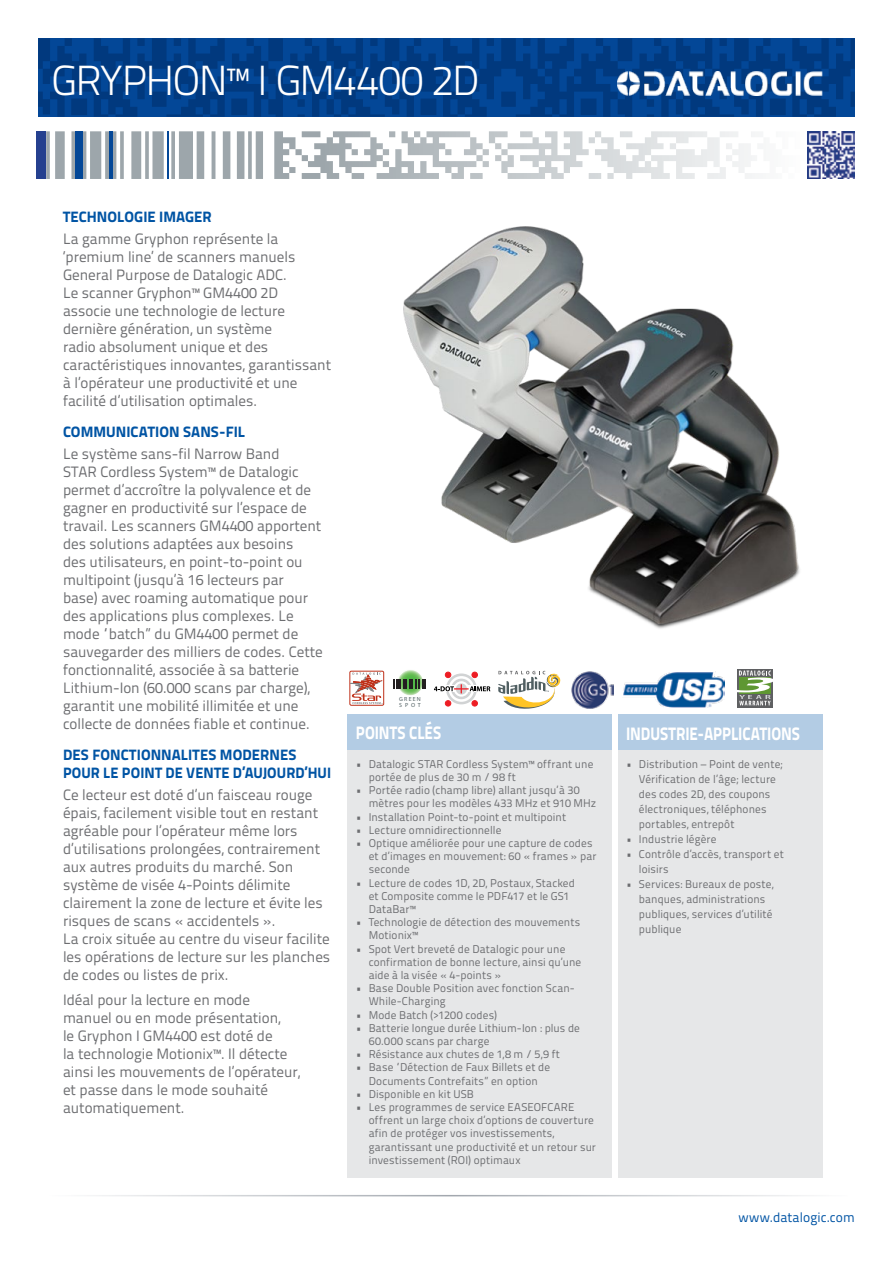
<style>
.page{position:relative;width:893px;height:1263px;background:#fff}
.page>*{position:absolute;margin:0;border:0;box-sizing:border-box;transform-origin:0 0}
.t1{font:300 42px "Titillium Text 22 L";letter-spacing:-.035em;color:#fff}
.t2{font:800 18px "Titillium Text 22 L";letter-spacing:-.005em;color:#fff;scale:.85 1}
.t3{font:15px/18px "Titillium Text 22 L";color:#6d6e71}
.t4{font:800 15px/18px "Titillium Text 22 L";letter-spacing:.005em;color:#0054a4}
.t5{font:13.5px "Titillium Text 22 L";letter-spacing:.005em;color:#0054a4}
.t6{font:11.25px/13.2px "Titillium Text 22 L";letter-spacing:.01em;color:#6d6e71}
.t7{font:900 6px/6px "Myriad Pro";letter-spacing:.2em;color:#505f62}
</style>
<div class="page">
<svg style="left:38px;top:38px;width:817px;height:79px;background:#023f89"></svg>
<svg style="left:302px;top:131px;width:453px;height:48px"></svg>
<hr style="left:167px;top:131px;width:2px;height:48px;background:#034797">
<div style="left:75px;top:131px;width:7px;height:48px;background:#034797"></div>
<hr style="left:109px;top:131px;width:4px;height:48px;background:#034797">
<div style="left:37px;top:131px;width:9px;height:48px;background:#25408f"></div>
<hr style="left:45px;top:1195px;width:803px;height:1px;background:#9da3aa">
<div style="left:348px;top:714px;width:264px;height:36px;background:#b3cce4"></div>
<div style="left:618px;top:714px;width:204px;height:36px;background:#b3cce4"></div>
<div style="left:348px;top:750px;width:264px;height:428px;background:#e6e7e8"></div>
<div style="left:618px;top:750px;width:204px;height:428px;background:#e6e7e8"></div>
<img style="left:618px;top:72px;width:204px;height:23px">
<img style="left:807px;top:131px;width:48px;height:48px">
<svg style="left:498px;top:671px;width:63px;height:38px"></svg>
<img style="left:571px;top:671px;width:42px;height:38px">
<svg style="left:397px;top:669px;width:26px;height:26px"></svg>
<svg style="left:394px;top:679px;width:7px;height:10px"></svg>
<hr style="left:403px;top:679px;width:4px;height:10px;background:#231f20">
<hr style="left:409px;top:679px;width:4px;height:10px;background:#231f20">
<svg style="left:415px;top:679px;width:5px;height:10px"></svg>
<hr style="left:422px;top:679px;width:4px;height:10px;background:#231f20">
<div style="left:350px;top:671px;width:34px;height:34px;border:1px solid #bf311a;border-radius:2px"></div>
<svg style="left:349px;top:672px;width:34px;height:32px"></svg>
<svg style="left:737px;top:669px;width:36px;height:38px"></svg>
<svg style="left:737px;top:670px;width:36px;height:35px"></svg>
<svg style="left:434px;top:672px;width:56px;height:34px"></svg>
<img style="left:623px;top:671px;width:101px;height:37px">
<img style="left:403px;top:226px;width:397px;height:403px">
<h1 class="t1" style="left:51px;top:50px;width:429px">GRYPHON™ I GM4400 2D</h1>
<p class="t4" style="left:63px;top:207px;width:150px">TECHNOLOGIE IMAGER</p>
<p class="t3" style="left:63px;top:229px;width:270px">La gamme Gryphon représente la ‘premium line’ de scanners manuels General Purpose de Datalogic ADC.<br>Le scanner Gryphon™ GM4400 2D<br>associe une technologie de lecture dernière génération, un système<br>radio absolument unique et des caractéristiques innovantes, garantissant à l’opérateur une productivité et une facilité d’utilisation optimales.</p>
<p class="t4" style="left:63px;top:422px;width:184px">COMMUNICATION SANS-FIL</p>
<p class="t3" style="left:63px;top:444px;width:261px">Le système sans-fil Narrow Band<br>STAR Cordless System™ de Datalogic permet d’accroître la polyvalence et de gagner en productivité sur l’espace de travail. Les scanners GM4400 apportent des solutions adaptées aux besoins<br>des utilisateurs, en point-to-point ou multipoint (jusqu’à 16 lecteurs par<br>base) avec roaming automatique pour des applications plus complexes. Le mode “batch” du GM4400 permet de sauvegarder des milliers de codes. Cette fonctionnalité, associée à sa batterie Lithium-Ion (60.000 scans par charge), garantit une mobilité illimitée et une collecte de données fiable et continue.</p>
<p class="t4" style="left:63px;top:745px;width:270px">DES FONCTIONNALITES MODERNES<br>POUR LE POINT DE VENTE D’AUJOURD’HUI</p>
<p class="t3" style="left:63px;top:785px;width:269px">Ce lecteur est doté d’un faisceau rouge épais, facilement visible tout en restant agréable pour l’opérateur même lors d’utilisations prolongées, contrairement aux autres produits du marché. Son système de visée 4-Points délimite clairement la zone de lecture et évite les risques de scans « accidentels ».<br>La croix située au centre du viseur facilite les opérations de lecture sur les planches de codes ou listes de prix.</p>
<p class="t3" style="left:63px;top:990px;width:239px">Idéal pour la lecture en mode manuel ou en mode présentation,<br>le Gryphon I GM4400 est doté de<br>la technologie Motionix™. Il détecte ainsi les mouvements de l’opérateur, et passe dans le mode souhaité automatiquement.</p>
<p class="t7" style="left:399px;top:696px;width:23px">GREEN<br>SPOT</p>
<p class="t2" style="left:356px;top:719px;width:102px">POINTS CLÉS</p>
<p class="t2" style="left:626px;top:719px;width:206px">INDUSTRIE-APPLICATIONS</p>
<p class="t6" style="left:369px;top:757px;width:226px;text-indent:-13px">• Datalogic STAR Cordless System™ offrant une portée de plus de 30 m / 98 ft</p>
<p class="t6" style="left:369px;top:783px;width:229px;text-indent:-13px">• Portée radio (champ libre) allant jusqu’à 30 mètres pour les modèles 433 MHz et 910 MHz</p>
<p class="t6" style="left:356px;top:809px;width:212px">• Installation Point-to-point et multipoint</p>
<p class="t6" style="left:356px;top:823px;width:147px">• Lecture omnidirectionnelle</p>
<p class="t6" style="left:369px;top:836px;width:229px;text-indent:-13px">• Optique améliorée pour une capture de codes et d’images en mouvement: 60 « frames » par seconde</p>
<p class="t6" style="left:369px;top:875px;width:208px;text-indent:-13px">• Lecture de codes 1D, 2D, Postaux, Stacked et Composite comme le PDF417 et le GS1<br>DataBar™</p>
<p class="t6" style="left:369px;top:915px;width:213px;text-indent:-13px">• Technologie de détection des mouvements<br>Motionix™</p>
<p class="t6" style="left:369px;top:941px;width:214px;text-indent:-13px">• Spot Vert breveté de Datalogic pour une confirmation de bonne lecture, ainsi qu’une aide à la visée « 4-points »</p>
<p class="t6" style="left:369px;top:981px;width:208px;text-indent:-13px">• Base Double Position avec fonction Scan-<br>While-Charging</p>
<p class="t6" style="left:356px;top:1007px;width:143px">• Mode Batch (&gt;1200 codes)</p>
<p class="t6" style="left:369px;top:1021px;width:213px;text-indent:-13px">• Batterie longue durée Lithium-Ion : plus de<br>60.000 scans par charge</p>
<p class="t6" style="left:356px;top:1047px;width:206px">• Résistance aux chutes de 1,8 m / 5,9 ft</p>
<p class="t6" style="left:356px;top:1060px;width:196px;text-align:center">• Base “Détection de Faux Billets et de<br>Documents Contrefaits” en option</p>
<p class="t6" style="left:356px;top:1087px;width:119px">• Disponible en kit USB</p>
<p class="t6" style="left:369px;top:1100px;width:229px;text-indent:-13px">• Les programmes de service EASEOFCARE offrent un large choix d’options de couverture afin de protéger vos investissements, garantissant une productivité et un retour sur investissement (ROI) optimaux</p>
<p class="t6" style="left:639px;top:756px;width:145px;line-height:15px;text-indent:-13px">• Distribution – Point de vente;<br>Vérification de l’âge; lecture des codes 2D, des coupons électroniques, téléphones portables, entrepôt</p>
<p class="t6" style="left:626px;top:832px;width:92px">• Industrie légère</p>
<p class="t6" style="left:639px;top:846px;width:146px;line-height:15px;text-indent:-13px">• Contrôle d’accès, transport et loisirs</p>
<p class="t6" style="left:639px;top:876px;width:136px;line-height:15px;text-indent:-13px">• Services: Bureaux de poste, banques, administrations publiques, services d’utilité publique</p>
<p class="t5" style="left:738px;top:1207px;width:118px">www.datalogic.com</p>
</div>
